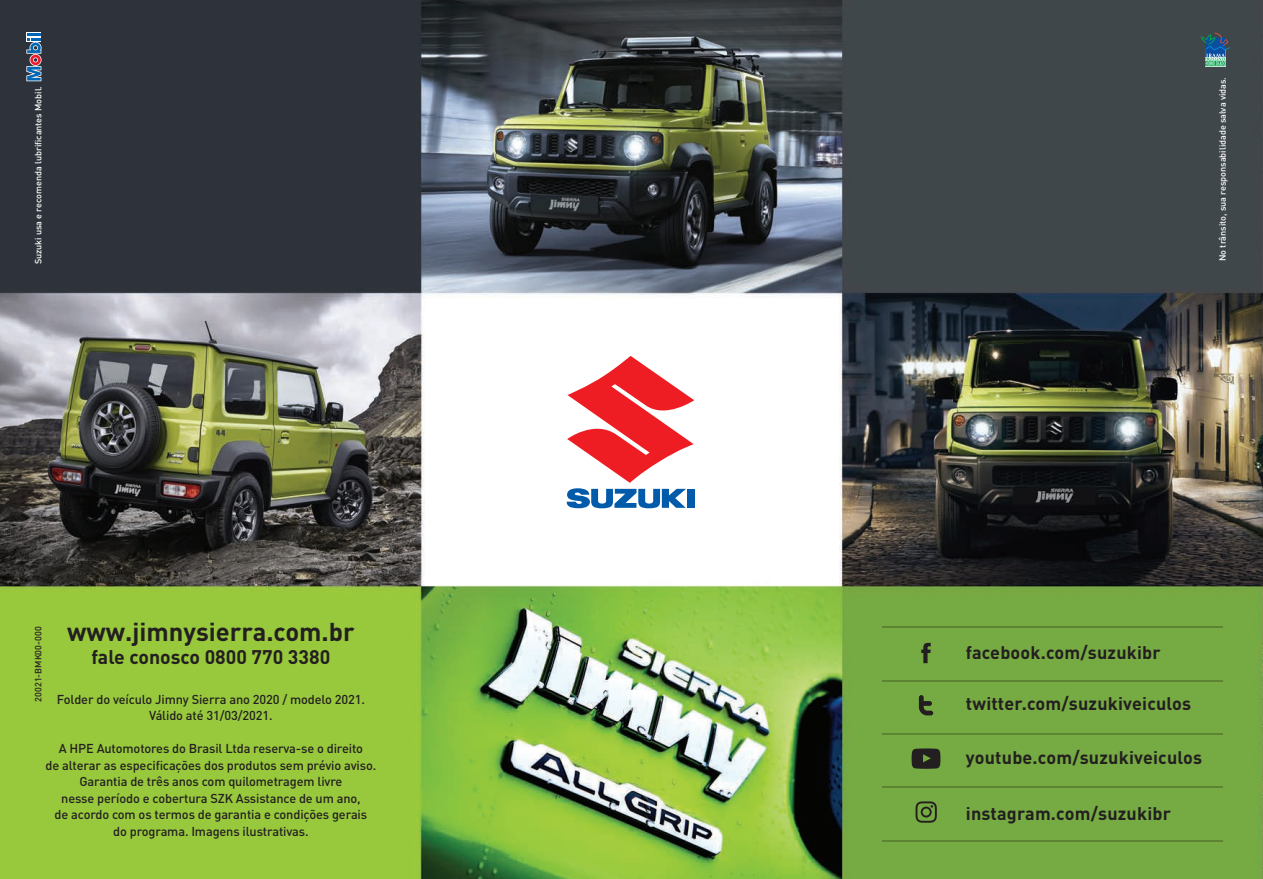
<style>
.page{position:relative;width:1263px;height:879px;background:#fff}
.page>*{position:absolute;margin:0;border:0;box-sizing:border-box;transform-origin:0 0}
.t1{font:700 25.5px "DIN Pro";color:#231f20}
.t2{font:700 19.5px "DIN Pro";color:#231f20}
.t3{font:700 18px "DIN Pro";letter-spacing:.01em;color:#231f20}
.t4{font:500 12.75px "DIN Pro";letter-spacing:-.01em;color:#231f20}
.t5{font:500 9px "DIN Pro";color:#fff}
.t6{font:500 9px "DIN Pro";color:#231f20}
</style>
<div class="page">
<img style="left:0;top:0;width:1263px;height:878px">
<div style="left:687px;top:488px;width:7px;height:19px;background:#015aaa"></div>
<svg style="left:567px;top:488px;width:119px;height:20px"></svg>
<svg style="left:567px;top:355px;width:127px;height:127px"></svg>
<hr style="left:26px;top:32px;width:15px;height:4px;background:#fff">
<div style="left:26px;top:37px;width:15px;height:5px;background:#fff"></div>
<hr style="left:27px;top:33px;width:14px;height:3px;background:#0166b3">
<svg style="left:26px;top:38px;width:16px;height:43px"></svg>
<svg style="left:1200px;top:33px;width:30px;height:33px"></svg>
<hr style="left:882px;top:626px;width:340px;height:1px;background:#231f20">
<hr style="left:882px;top:679px;width:340px;height:1px;background:#231f20">
<hr style="left:882px;top:733px;width:340px;height:1px;background:#231f20">
<hr style="left:882px;top:786px;width:340px;height:1px;background:#231f20">
<hr style="left:882px;top:839px;width:340px;height:1px;background:#231f20">
<svg style="left:921px;top:642px;width:10px;height:20px"></svg>
<svg style="left:919px;top:694px;width:14px;height:21px"></svg>
<svg style="left:911px;top:748px;width:29px;height:20px"></svg>
<svg style="left:915px;top:801px;width:22px;height:21px"></svg>
<p class="t5" style="left:32px;top:264px;width:180px;rotate:-90deg">Suzuki usa e recomenda lubrificantes Mobil.</p>
<p class="t5" style="left:1216px;top:261px;width:185px;rotate:-90deg">No trânsito, sua responsabilidade salva vidas.</p>
<p class="t1" style="left:67px;top:614px;width:289px">www.jimnysierra.com.br</p>
<p class="t2" style="left:92px;top:643px;width:240px">fale conosco 0800 770 3380</p>
<p class="t3" style="left:966px;top:639px;width:196px">facebook.com/suzukibr</p>
<p class="t3" style="left:966px;top:691px;width:227px">twitter.com/suzukiveiculos</p>
<p class="t3" style="left:966px;top:744px;width:238px">youtube.com/suzukiveiculos</p>
<p class="t3" style="left:966px;top:800px;width:206px">instagram.com/suzukibr</p>
<p class="t6" style="left:32px;top:701px;width:76px;rotate:-90deg">20021-BMK00-000</p>
<p class="t4" style="left:57px;top:689px;width:310px">Folder do veículo Jimny Sierra ano 2020 / modelo 2021.</p>
<p class="t4" style="left:149px;top:706px;width:125px">Válido até 31/03/2021.</p>
<p class="t4" style="left:59px;top:739px;width:306px">A HPE Automotores do Brasil Ltda reserva-se o direito</p>
<p class="t4" style="left:46px;top:755px;width:332px">de alterar as especificações dos produtos sem prévio aviso.</p>
<p class="t4" style="left:79px;top:772px;width:264px">Garantia de três anos com quilometragem livre</p>
<p class="t4" style="left:61px;top:788px;width:301px">nesse período e cobertura SZK Assistance de um ano,</p>
<p class="t4" style="left:55px;top:805px;width:314px">de acordo com os termos de garantia e condições gerais</p>
<p class="t4" style="left:113px;top:821px;width:197px">do programa. Imagens ilustrativas.</p>
</div>
